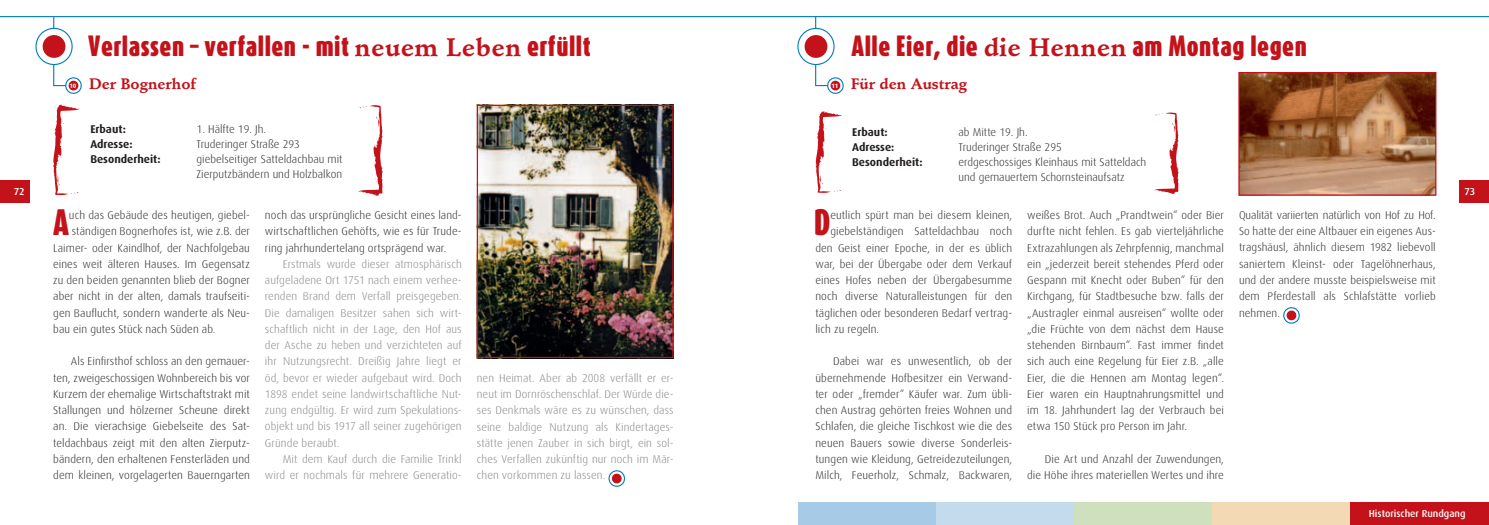
<style>
.page{position:relative;width:1489px;height:525px;background:#fff}
.page>*{position:absolute;margin:0;border:0;box-sizing:border-box;transform-origin:0 0}
.t1{font:900 30.62px "Dax Compact";color:#c4121a}
.t2{font:900 24.38px "Dax Compact";letter-spacing:.02em;color:#c4121a}
.t3{font:700 15px "Stempel Schneidler Std";color:#c4121a}
.t4{font:300 11.25px/16.2px "Dax";letter-spacing:.005em;color:#231f20;text-align:justify}
.t5{font:300 11.25px/16.2px "Dax";letter-spacing:.01em;color:#808285;text-align:justify}
.t6{font:700 11.25px "Dax";color:#231f20}
.t7{font:500 10px "Dax";color:#fff}
.t8{font:700 6.25px "Dax";color:#fff}
.s1{font-family:"Stempel Schneidler Std";font-weight:700;font-size:25px}
</style>
<div class="page">
<div style="left:1459px;top:180px;width:29px;height:23px;background:#c4121a"></div>
<div style="left:798px;top:502px;width:138px;height:22px;background:#a7cae7"></div>
<div style="left:936px;top:502px;width:138px;height:22px;background:#c4dbee"></div>
<div style="left:1074px;top:502px;width:138px;height:22px;background:#cee0be"></div>
<div style="left:1212px;top:502px;width:138px;height:22px;background:#f3d9b4"></div>
<div style="left:1350px;top:502px;width:138px;height:22px;background:#c4121a"></div>
<hr style="left:815px;top:16px;width:1px;height:69px;background:#007dbe">
<svg style="left:797px;top:24px;width:38px;height:43px"></svg>
<hr style="left:0;top:16px;width:1488px;height:1px;background:#007dbe">
<hr style="left:53px;top:17px;width:1px;height:68px;background:#007dbe">
<svg style="left:35px;top:24px;width:38px;height:43px"></svg>
<div style="left:0;top:180px;width:30px;height:23px;background:#c4121a"></div>
<svg style="left:815px;top:75px;width:29px;height:19px"></svg>
<div style="left:830px;top:81px;width:10px;height:9px;background:#c4121a;border-radius:50%"></div>
<svg style="left:1283px;top:307px;width:17px;height:17px"></svg>
<svg style="left:53px;top:75px;width:29px;height:19px"></svg>
<div style="left:69px;top:81px;width:9px;height:9px;background:#c4121a;border-radius:50%"></div>
<svg style="left:53px;top:105px;width:27px;height:90px"></svg>
<svg style="left:358px;top:105px;width:25px;height:91px"></svg>
<svg style="left:608px;top:470px;width:18px;height:17px"></svg>
<svg style="left:1154px;top:112px;width:24px;height:82px"></svg>
<svg style="left:815px;top:111px;width:27px;height:82px"></svg>
<img style="left:1240px;top:74px;width:194px;height:119px">
<div style="left:1238px;top:72px;width:198px;height:123px;border:1px solid #c4121a"></div>
<img style="left:479px;top:107px;width:192px;height:249px">
<div style="left:477px;top:105px;width:196px;height:253px;border:1px solid #c4121a"></div>
<h2 class="t2" style="left:88px;top:30px;width:504px">Verlassen – verfallen - mit <span class="s1">neuem Leben</span> erfüllt</h2>
<h2 class="t2" style="left:851px;top:30px;width:457px">Alle Eier, die <span class="s1">die Hennen</span> am Montag legen</h2>
<p class="t8" style="left:69px;top:82px;width:9px">10</p>
<h3 class="t3" style="left:89px;top:74px;width:108px">Der Bognerhof</h3>
<p class="t8" style="left:831px;top:82px;width:9px">11</p>
<h3 class="t3" style="left:851px;top:74px;width:117px">Für den Austrag</h3>
<p class="t6" style="left:90px;top:123px;width:37px">Erbaut:</p>
<p class="t4" style="left:197px;top:121px;width:71px">1. Hälfte 19. Jh.</p>
<p class="t6" style="left:90px;top:138px;width:44px">Adresse:</p>
<p class="t4" style="left:197px;top:136px;width:105px">Truderinger Straße 293</p>
<p class="t6" style="left:90px;top:153px;width:72px">Besonderheit:</p>
<p class="t4" style="left:197px;top:152px;width:147px;line-height:15px">giebelseitiger Satteldachbau mit<br>Zierputzbändern und Holzbalkon</p>
<p class="t6" style="left:852px;top:126px;width:37px">Erbaut:</p>
<p class="t4" style="left:958px;top:124px;width:71px">ab Mitte 19. Jh.</p>
<p class="t6" style="left:852px;top:141px;width:44px">Adresse:</p>
<p class="t4" style="left:958px;top:139px;width:105px">Truderinger Straße 295</p>
<p class="t6" style="left:852px;top:156px;width:72px">Besonderheit:</p>
<p class="t4" style="left:958px;top:155px;width:189px;line-height:15px">erdgeschossiges Kleinhaus mit Satteldach und gemauertem Schornsteinaufsatz</p>
<p class="t7" style="left:14px;top:186px;width:12px">72</p>
<p class="t7" style="left:1464px;top:186px;width:12px">73</p>
<h1 class="t1" style="left:53px;top:202px;width:17px">A</h1>
<p class="t4" style="left:69px;top:207px;width:182px">uch das Gebäude des heutigen, giebel-</p>
<p class="t4" style="left:72px;top:223px;width:180px">ständigen Bognerhofes ist, wie z.B. der</p>
<p class="t4" style="left:53px;top:239px;width:198px">Laimer- oder Kaindlhof, der Nachfolgebau</p>
<p class="t4" style="left:53px;top:256px;width:198px">eines weit älteren Hauses. Im Gegensatz</p>
<p class="t4" style="left:53px;top:272px;width:198px">zu den beiden genannten blieb der Bogner</p>
<p class="t4" style="left:53px;top:288px;width:198px">aber nicht in der alten, damals traufseiti-</p>
<p class="t4" style="left:53px;top:304px;width:198px">gen Bauflucht, sondern wanderte als Neu-</p>
<p class="t4" style="left:53px;top:321px;width:164px">bau ein gutes Stück nach Süden ab.</p>
<p class="t4" style="left:53px;top:353px;width:198px;text-indent:18px">Als Einfirsthof schloss an den gemauer&shy;ten, zweigeschossigen Wohnbereich bis vor Kurzem der ehemalige Wirtschaftstrakt mit Stallungen und hölzerner Scheune direkt an. Die vierachsige Giebelseite des Sat&shy;teldachbaus zeigt mit den alten Zierputz&shy;bändern, den erhaltenen Fensterläden und dem kleinen, vorgelagerten Bauerngarten</p>
<p class="t4" style="left:265px;top:207px;width:198px">noch das ursprüngliche Gesicht eines land&shy;wirtschaftlichen Gehöfts, wie es für Trude&shy;ring jahrhundertelang ortsprägend war.</p>
<p class="t5" style="left:265px;top:256px;width:198px;text-indent:18px">Erstmals wurde dieser atmosphärisch aufgeladene Ort 1751 nach einem verhee&shy;renden Brand dem Verfall preisgegeben.<br>Die damaligen Besitzer sahen sich wirt&shy;schaftlich nicht in der Lage, den Hof aus der Asche zu heben und verzichteten auf ihr Nutzungsrecht. Dreißig Jahre liegt er öd, bevor er wieder aufgebaut wird. Doch 1898 endet seine landwirtschaftliche Nut&shy;zung endgültig. Er wird zum Spekulations&shy;objekt und bis 1917 all seiner zugehörigen Gründe beraubt.</p>
<p class="t5" style="left:265px;top:451px;width:198px;text-align:right">Mit dem Kauf durch die Familie Trinkl wird er nochmals für mehrere Generatio-</p>
<p class="t5" style="left:477px;top:369px;width:198px">nen Heimat. Aber ab 2008 verfällt er er&shy;neut im Dornröschenschlaf. Der Würde die&shy;ses Denkmals wäre es zu wünschen, dass seine baldige Nutzung als Kindertages&shy;stätte jenen Zauber in sich birgt, ein sol&shy;ches Verfallen zukünftig nur noch im Mär&shy;chen vorkommen zu lassen.</p>
<h1 class="t1" style="left:814px;top:202px;width:18px">D</h1>
<p class="t4" style="left:830px;top:207px;width:183px">eutlich spürt man bei diesem kleinen,</p>
<p class="t4" style="left:830px;top:223px;width:183px">giebelständigen Satteldachbau noch</p>
<p class="t4" style="left:815px;top:239px;width:198px">den Geist einer Epoche, in der es üblich</p>
<p class="t4" style="left:815px;top:256px;width:198px">war, bei der Übergabe oder dem Verkauf</p>
<p class="t4" style="left:815px;top:272px;width:198px">eines Hofes neben der Übergabesumme</p>
<p class="t4" style="left:815px;top:288px;width:198px">noch diverse Naturalleistungen für den</p>
<p class="t4" style="left:815px;top:304px;width:198px">täglichen oder besonderen Bedarf vertrag-</p>
<p class="t4" style="left:815px;top:321px;width:65px">lich zu regeln.</p>
<p class="t4" style="left:815px;top:353px;width:198px;text-indent:18px">Dabei war es unwesentlich, ob der übernehmende Hofbesitzer ein Verwand&shy;ter oder „fremder“ Käufer war. Zum übli&shy;chen Austrag gehörten freies Wohnen und Schlafen, die gleiche Tischkost wie die des neuen Bauers sowie diverse Sonderleis&shy;tungen wie Kleidung, Getreidezuteilungen, Milch, Feuerholz, Schmalz, Backwaren,</p>
<p class="t4" style="left:1027px;top:207px;width:198px">weißes Brot. Auch „Prandtwein“ oder Bier durfte nicht fehlen. Es gab vierteljährliche Extrazahlungen als Zehrpfennig, manchmal ein „jederzeit bereit stehendes Pferd oder Gespann mit Knecht oder Buben“ für den Kirchgang, für Stadtbesuche bzw. falls der „Austragler einmal ausreisen“ wollte oder „die Früchte von dem nächst dem Hause stehenden Birnbaum“. Fast immer findet sich auch eine Regelung für Eier z.B. „alle Eier, die die Hennen am Montag legen“.<br>Eier waren ein Hauptnahrungsmittel und im 18. Jahrhundert lag der Verbrauch bei etwa 150 Stück pro Person im Jahr.</p>
<p class="t4" style="left:1027px;top:451px;width:198px;text-align:right">Die Art und Anzahl der Zuwendungen,<br>die Höhe ihres materiellen Wertes und ihre</p>
<p class="t4" style="left:1238px;top:207px;width:198px">Qualität variierten natürlich von Hof zu Hof.<br>So hatte der eine Altbauer ein eigenes Aus&shy;tragshäusl, ähnlich diesem 1982 liebevoll saniertem Kleinst- oder Tagelöhnerhaus, und der andere musste beispielsweise mit dem Pferdestall als Schlafstätte vorlieb nehmen.</p>
<p class="t7" style="left:1368px;top:507px;width:98px">Historischer Rundgang</p>
</div>
